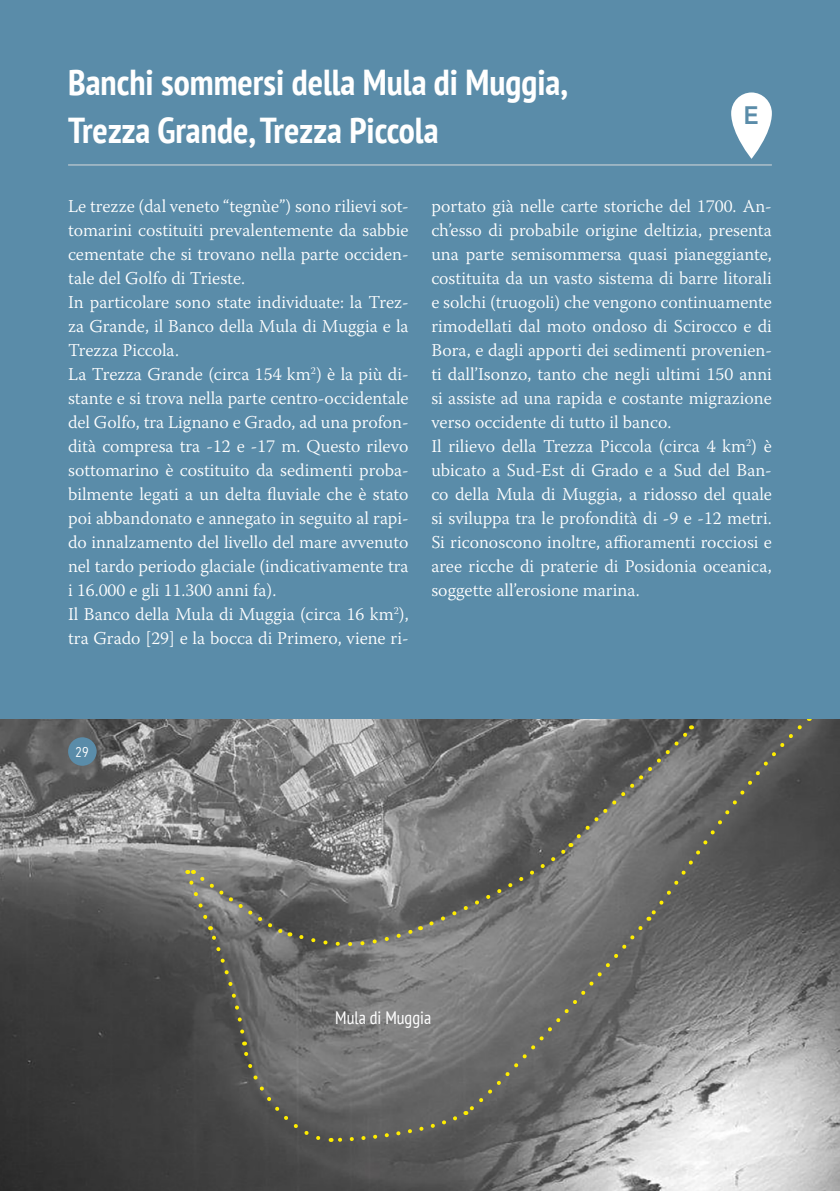
<style>
.page{position:relative;width:840px;height:1191px;background:#fff}
.page>*{position:absolute;margin:0;border:0;box-sizing:border-box;transform-origin:0 0}
.t1{font:700 condensed 36px/48px "PT Sans";color:#fff}
.t2{font:800 25px "Avenir LT Std";color:#5a8ca9}
.t3{font:300 18px/24px "Warnock Pro";color:#fff}
.t4{font:condensed 18px "PT Sans";color:#fff}
.t5{font:14px "Avenir Next Condensed";color:#fff}
</style>
<div class="page">
<div style="left:0;top:0;width:839px;height:720px;background:#5a8ca9"></div>
<img style="left:0;top:720px;width:839px;height:471px">
<svg style="left:184px;top:638px;width:655px;height:506px;background:#73797b"></svg>
<hr style="left:68px;top:164px;width:703px;height:1px;background:#d9dadb">
<div style="left:68px;top:737px;width:29px;height:28px;background:#5a8ca9;border-radius:50%"></div>
<svg style="left:730px;top:92px;width:41px;height:67px"></svg>
<div style="left:642px;top:614px;width:197px;height:105px;background:#5a8ca9"></div>
<h1 class="t1" style="left:68px;top:58px;width:500px">Banchi sommersi della Mula di Muggia,<br>Trezza Grande, Trezza Piccola</h1>
<h2 class="t2" style="left:743px;top:100px;width:17px">E</h2>
<p class="t3" style="left:68px;top:193px;width:342px">Le trezze (dal veneto “tegnùe”) sono rilievi sot&shy;tomarini costituiti prevalentemente da sabbie cementate che si trovano nella parte occiden&shy;tale del Golfo di Trieste.<br>In particolare sono state individuate: la Trez&shy;za Grande, il Banco della Mula di Muggia e la Trezza Piccola.<br>La Trezza Grande (circa 154 km<sup>2</sup>) è la più di&shy;stante e si trova nella parte centro-occidentale del Golfo, tra Lignano e Grado, ad una profon&shy;dità compresa tra -12 e -17 m. Questo rilevo sottomarino è costituito da sedimenti proba&shy;bilmente legati a un delta fluviale che è stato poi abbandonato e annegato in seguito al rapi&shy;do innalzamento del livello del mare avvenuto nel tardo periodo glaciale (indicativamente tra i 16.000 e gli 11.300 anni fa).<br>Il Banco della Mula di Muggia (circa 16 km<sup>2</sup>), tra Grado [29] e la bocca di Primero, viene ri-</p>
<p class="t3" style="left:431px;top:193px;width:342px">portato già nelle carte storiche del 1700. An&shy;ch’esso di probabile origine deltizia, presenta una parte semisommersa quasi pianeggiante, costituita da un vasto sistema di barre litorali e solchi (truogoli) che vengono continuamente rimodellati dal moto ondoso di Scirocco e di Bora, e dagli apporti dei sedimenti provenien&shy;ti dall’Isonzo, tanto che negli ultimi 150 anni si assiste ad una rapida e costante migrazione verso occidente di tutto il banco.<br>Il rilievo della Trezza Piccola (circa 4 km<sup>2</sup>) è ubicato a Sud-Est di Grado e a Sud del Ban&shy;co della Mula di Muggia, a ridosso del quale si sviluppa tra le profondità di -9 e -12 metri.<br>Si riconoscono inoltre, affioramenti rocciosi e aree ricche di praterie di Posidonia oceanica, soggette all’erosione marina.</p>
<p class="t5" style="left:76px;top:743px;width:15px">29</p>
<p class="t4" style="left:335px;top:1005px;width:97px">Mula di Muggia</p>
</div>
